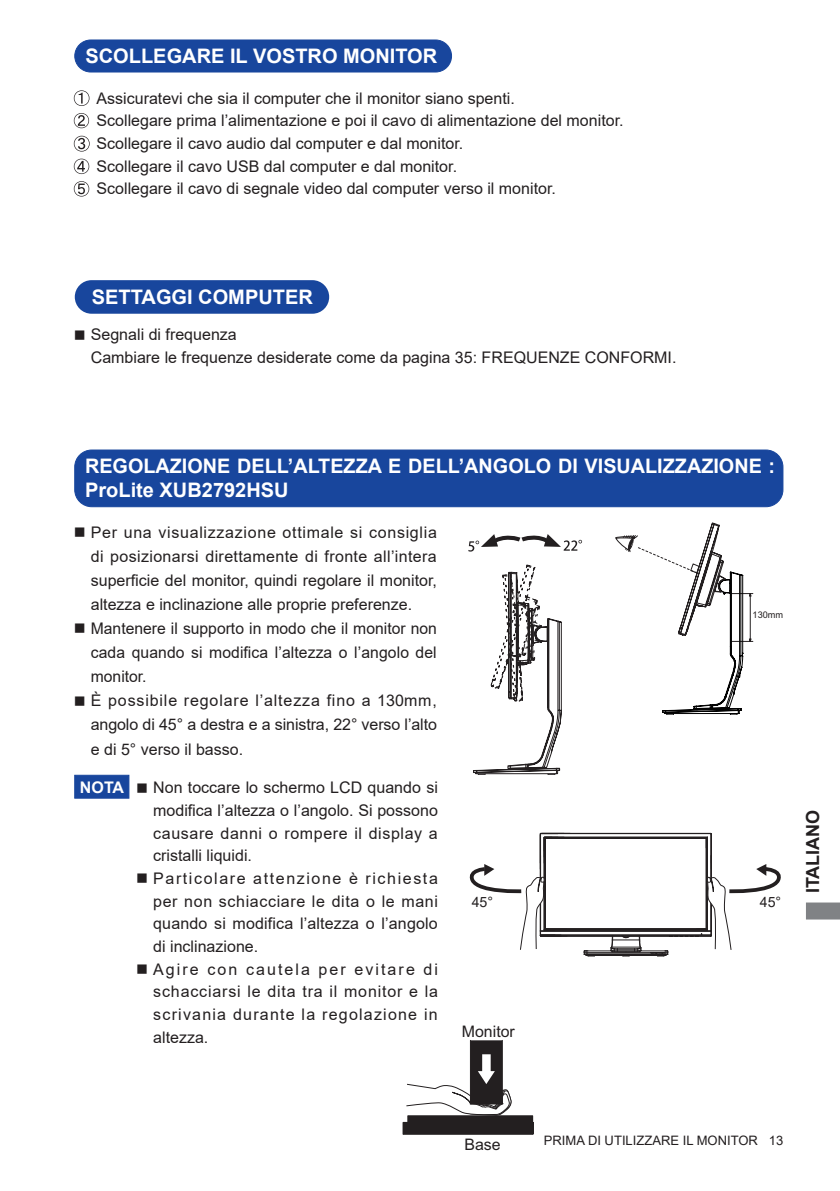
<style>
.page{position:relative;width:840px;height:1191px;background:#fff}
.page>*{position:absolute;margin:0;border:0;box-sizing:border-box;transform-origin:0 0}
.t1{font:700 20px/24px "Arial";color:#fff}
.t2{font:700 18px "Arial";color:#231f20}
.t3{font:16px/22.6px "Arial";color:#231f20;text-align:justify}
.t4{font:700 16px "Arial";color:#fff}
.t5{font:15.8px "Arial";color:#231f20}
.t6{font:14.2px "Arial";color:#231f20}
.t7{font:13px "Arial";color:#231f20}
.t8{font:9.2px "Arial";color:#231f20}
</style>
<div class="page">
<svg style="left:806px;top:902px;width:33px;height:17px"></svg>
<div style="left:76px;top:281px;width:252px;height:32px;background:#18469d;border-radius:16px"></div>
<div style="left:75px;top:280px;width:254px;height:34px;border:2px solid #18469d;border-radius:16px"></div>
<div style="left:75px;top:450px;width:707px;height:57px;background:#18469d;border-radius:17px"></div>
<div style="left:74px;top:450px;width:708px;height:57px;border:1px solid #18469d;border-radius:17px"></div>
<div style="left:74px;top:775px;width:55px;height:23px;background:#18469d;border:1px solid #18469d"></div>
<div style="left:403px;top:1122px;width:130px;height:12px;background:#231f20"></div>
<div style="left:407px;top:1115px;width:125px;height:7px;background:#231f20"></div>
<div style="left:407px;top:1115px;width:125px;height:7px;border:1px solid #231f20"></div>
<div style="left:470px;top:1040px;width:32px;height:64px;background:#231f20;border:1px solid #231f20"></div>
<svg style="left:406px;top:1054px;width:106px;height:61px"></svg>
<div style="left:75px;top:40px;width:376px;height:32px;background:#18469d;border-radius:16px"></div>
<div style="left:74px;top:40px;width:377px;height:32px;border:1px solid #18469d;border-radius:16px"></div>
<svg style="left:74px;top:90px;width:15px;height:16px"></svg>
<svg style="left:74px;top:113px;width:15px;height:15px"></svg>
<svg style="left:74px;top:136px;width:15px;height:15px"></svg>
<svg style="left:74px;top:159px;width:15px;height:15px"></svg>
<svg style="left:74px;top:181px;width:15px;height:15px"></svg>
<svg style="left:615px;top:523px;width:137px;height:191px"></svg>
<svg style="left:468px;top:534px;width:113px;height:240px"></svg>
<hr style="left:540px;top:935px;width:170px;height:1px;background:#231f20">
<hr style="left:540px;top:934px;width:170px;height:1px;background:#231f20">
<hr style="left:540px;top:930px;width:170px;height:1px;background:#231f20">
<hr style="left:545px;top:929px;width:161px;height:1px;background:#231f20">
<hr style="left:544px;top:837px;width:163px;height:1px;background:#231f20">
<hr style="left:540px;top:833px;width:170px;height:1px;background:#231f20">
<hr style="left:545px;top:928px;width:160px;height:1px;background:#231f20">
<hr style="left:545px;top:838px;width:160px;height:1px;background:#231f20">
<svg style="left:469px;top:833px;width:100px;height:117px"></svg>
<svg style="left:583px;top:833px;width:198px;height:123px"></svg>
<p class="t1" style="left:85px;top:45px;width:353px">SCOLLEGARE IL VOSTRO MONITOR</p>
<p class="t3" style="left:96px;top:87px;width:528px;text-align:left">Assicuratevi che sia il computer che il monitor siano spenti.<br>Scollegare prima l’alimentazione e poi il cavo di alimentazione del monitor.<br>Scollegare il cavo audio dal computer e dal monitor.<br>Scollegare il cavo USB dal computer e dal monitor.<br>Scollegare il cavo di segnale video dal computer verso il monitor.</p>
<p class="t1" style="left:92px;top:285px;width:222px">SETTAGGI COMPUTER</p>
<p class="t3" style="left:91px;top:323px;width:587px;text-indent:-17px">■ Segnali di frequenza<br>Cambiare le frequenze desiderate come da pagina 35: FREQUENZE CONFORMI.</p>
<p class="t1" style="left:85px;top:454px;width:691px">REGOLAZIONE DELL’ALTEZZA E DELL’ANGOLO DI VISUALIZZAZIONE :<br>ProLite XUB2792HSU</p>
<p class="t3" style="left:91px;top:520px;width:347px;line-height:24px;text-indent:-17px">■ Per una visualizzazione ottimale si consiglia di posizionarsi direttamente di fronte all’intera superficie del monitor, quindi regolare il monitor, altezza e inclinazione alle proprie preferenze.</p>
<p class="t3" style="left:91px;top:616px;width:347px;line-height:24px;text-indent:-17px">■ Mantenere il supporto in modo che il monitor non cada quando si modifica l’altezza o l’angolo del monitor.</p>
<p class="t3" style="left:91px;top:688px;width:347px;line-height:24px;text-indent:-17px">■ È possibile regolare l’altezza fino a 130mm, angolo di 45° a destra e a sinistra, 22° verso l’alto e di 5° verso il basso.</p>
<p class="t3" style="left:153px;top:776px;width:286px;text-indent:-17px">■ Non toccare lo schermo LCD quando si modifica l’altezza o l’angolo. Si possono causare danni o rompere il display a cristalli liquidi.</p>
<p class="t3" style="left:153px;top:867px;width:286px;text-indent:-17px">■ Particolare attenzione è richiesta per non schiacciare le dita o le mani quando si modifica l’altezza o l’angolo di inclinazione.</p>
<p class="t3" style="left:153px;top:957px;width:286px;text-indent:-17px">■ Agire con cautela per evitare di schacciarsi le dita tra il monitor e la scrivania durante la regolazione in altezza.</p>
<p class="t8" style="left:752px;top:609px;width:32px">130mm</p>
<p class="t4" style="left:80px;top:776px;width:46px">NOTA</p>
<p class="t6" style="left:471px;top:892px;width:23px">45°</p>
<p class="t6" style="left:759px;top:892px;width:23px">45°</p>
<p class="t5" style="left:461px;top:1021px;width:55px">Monitor</p>
<p class="t2" style="left:799px;top:893px;width:85px;rotate:-90deg">ITALIANO</p>
<p class="t5" style="left:464px;top:1133px;width:38px">Base</p>
<p class="t7" style="left:543px;top:1131px;width:241px">PRIMA DI UTILIZZARE IL MONITOR 13</p>
</div>
